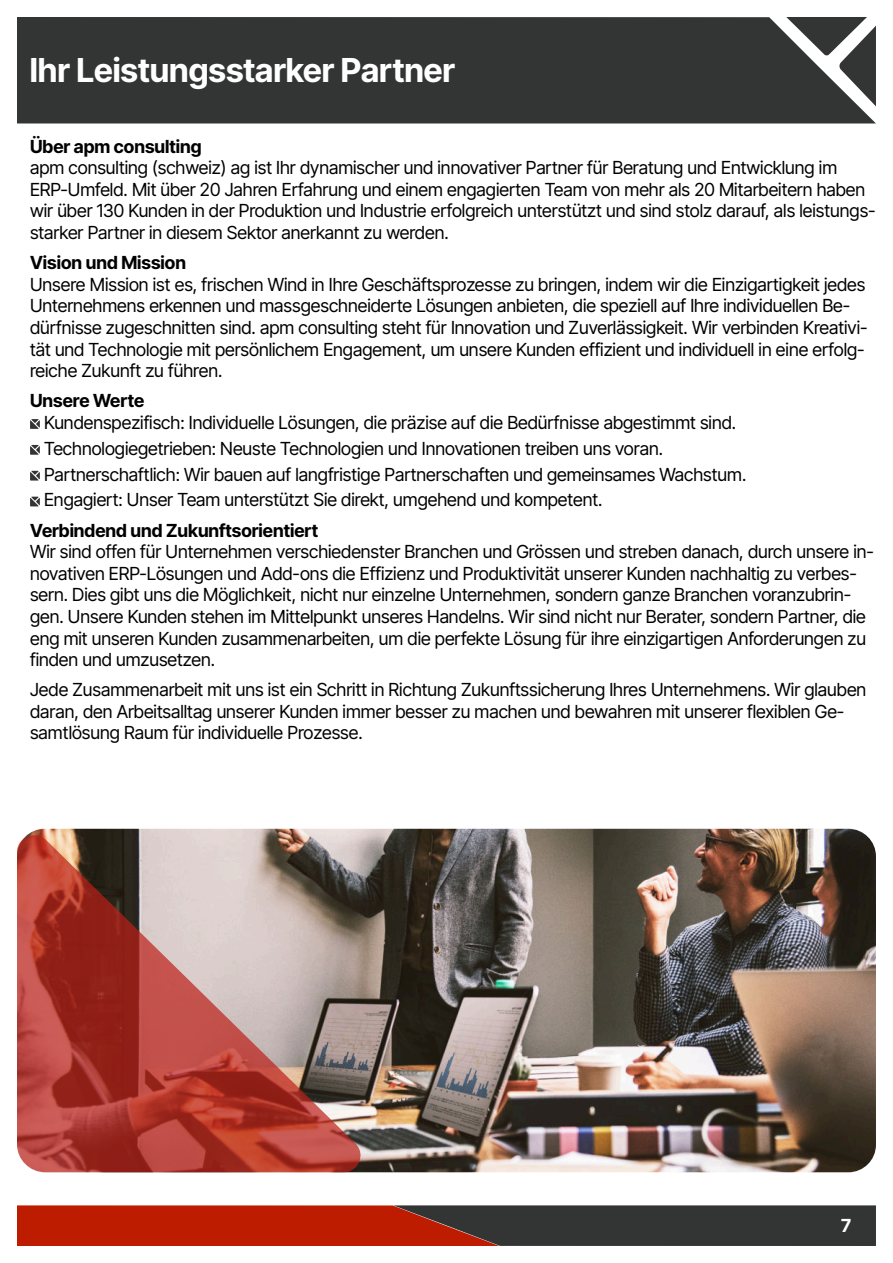
<style>
.page{position:relative;width:893px;height:1263px;background:#fff}
.page>*{position:absolute;margin:0;border:0;box-sizing:border-box;transform-origin:0 0}
.t1{font:700 33px "Inter Tight";color:#fff}
.t2{font:18px/21.6px "Inter Tight";color:#000}
.t3{font:700 18px "Inter Tight";color:#000}
.t4{font:700 18px "Inter Tight";color:#fff}
</style>
<div class="page">
<svg style="left:17px;top:1205px;width:859px;height:41px;background:#792a1c"></svg>
<div style="left:17px;top:17px;width:859px;height:106px;background:#333434"></div>
<svg style="left:786px;top:17px;width:90px;height:89px"></svg>
<svg style="left:30px;top:419px;width:10px;height:10px"></svg>
<svg style="left:30px;top:445px;width:10px;height:10px"></svg>
<svg style="left:30px;top:471px;width:10px;height:10px"></svg>
<svg style="left:30px;top:497px;width:10px;height:9px"></svg>
<img style="left:17px;top:829px;width:859px;height:343px;border-radius:28px">
<svg style="left:17px;top:829px;width:349px;height:343px;background:#ad6861"></svg>
<h1 class="t1" style="left:30px;top:46px;width:427px">Ihr Leistungsstarker Partner</h1>
<p class="t3" style="left:30px;top:133px;width:173px">Über apm consulting</p>
<p class="t2" style="left:30px;top:156px;width:847px">apm consulting (schweiz) ag ist Ihr dynamischer und innovativer Partner für Beratung und Entwicklung im ERP-Umfeld. Mit über 20 Jahren Erfahrung und einem engagierten Team von mehr als 20 Mitarbeitern haben wir über 130 Kunden in der Produktion und Industrie erfolgreich unterstützt und sind stolz darauf, als leistungs&shy;starker Partner in diesem Sektor anerkannt zu werden.</p>
<p class="t3" style="left:30px;top:249px;width:157px">Vision und Mission</p>
<p class="t2" style="left:30px;top:273px;width:839px">Unsere Mission ist es, frischen Wind in Ihre Geschäftsprozesse zu bringen, indem wir die Einzigartigkeit jedes Unternehmens erkennen und massgeschneiderte Lösungen anbieten, die speziell auf Ihre individuellen Be&shy;dürfnisse zugeschnitten sind. apm consulting steht für Innovation und Zuverlässigkeit. Wir verbinden Kreativi&shy;tät und Technologie mit persönlichem Engagement, um unsere Kunden effizient und individuell in eine erfolg&shy;reiche Zukunft zu führen.</p>
<p class="t3" style="left:30px;top:387px;width:116px">Unsere Werte</p>
<p class="t2" style="left:44px;top:409px;width:704px;line-height:25.8px">Kundenspezifisch: Individuelle Lösungen, die präzise auf die Bedürfnisse abgestimmt sind.<br>Technologiegetrieben: Neuste Technologien und Innovationen treiben uns voran.<br>Partnerschaftlich: Wir bauen auf langfristige Partnerschaften und gemeinsames Wachstum.<br>Engagiert: Unser Team unterstützt Sie direkt, umgehend und kompetent.</p>
<p class="t3" style="left:30px;top:516px;width:290px">Verbindend und Zukunftsorientiert</p>
<p class="t2" style="left:30px;top:540px;width:845px">Wir sind offen für Unternehmen verschiedenster Branchen und Grössen und streben danach, durch unsere in&shy;novativen ERP-Lösungen und Add-ons die Effizienz und Produktivität unserer Kunden nachhaltig zu verbes&shy;sern. Dies gibt uns die Möglichkeit, nicht nur einzelne Unternehmen, sondern ganze Branchen voranzubrin&shy;gen. Unsere Kunden stehen im Mittelpunkt unseres Handelns. Wir sind nicht nur Berater, sondern Partner, die eng mit unseren Kunden zusammenarbeiten, um die perfekte Lösung für ihre einzigartigen Anforderungen zu finden und umzusetzen.</p>
<p class="t2" style="left:30px;top:678px;width:838px">Jede Zusammenarbeit mit uns ist ein Schritt in Richtung Zukunftssicherung Ihres Unternehmens. Wir glauben daran, den Arbeitsalltag unserer Kunden immer besser zu machen und bewahren mit unserer flexiblen Ge&shy;samtlösung Raum für individuelle Prozesse.</p>
<p class="t4" style="left:841px;top:1212px;width:11px">7</p>
</div>
